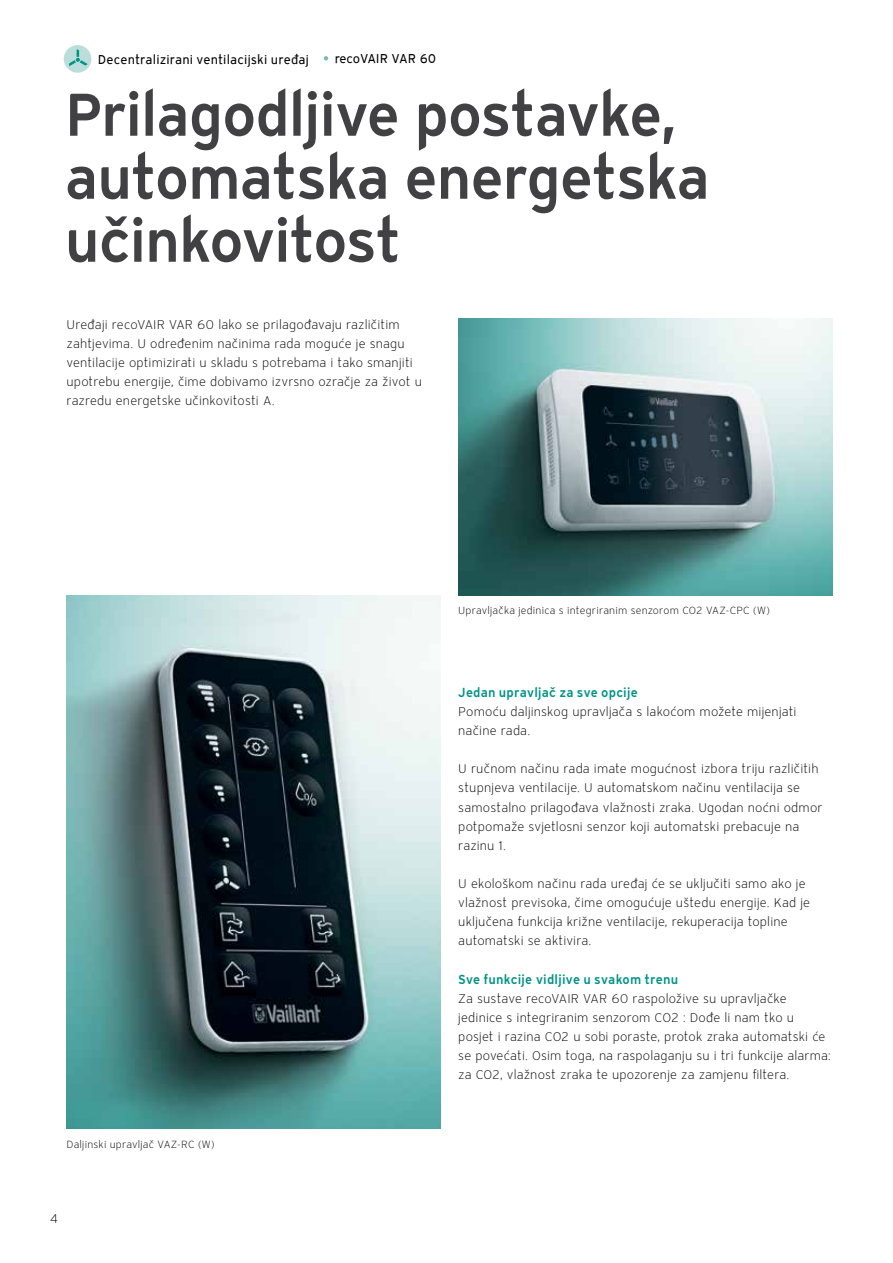
<style>
.page{position:relative;width:893px;height:1263px;background:#fff}
.page>*{position:absolute;margin:0;border:0;box-sizing:border-box;transform-origin:0 0}
.t1{font:60px/63px "Vaillant 13 Demi TID";letter-spacing:-.025em;color:#414042}
.t2{font:12.75px/19.2px "Vaillant 13 Light TID";letter-spacing:.01em;color:#000}
.t3{font:12.75px "Vaillant 13 Demi TID";letter-spacing:.01em;color:#009385}
.t4{font:12.75px "Vaillant 13 Book ETID";letter-spacing:.005em;color:#000}
.t5{font:12.75px "Vaillant 13 Book ETID";letter-spacing:-.025em;color:#000}
.t6{font:10.5px "Vaillant 13 Light TID";letter-spacing:.02em;color:#000}
</style>
<div class="page">
<img style="left:67px;top:595px;width:373px;height:534px">
<img style="left:458px;top:319px;width:374px;height:276px">
<div style="left:64px;top:45px;width:27px;height:28px;background:#bbdedb;border-radius:50%"></div>
<svg style="left:324px;top:56px;width:4px;height:5px"></svg>
<svg style="left:69px;top:49px;width:18px;height:17px"></svg>
<p class="t4" style="left:98px;top:51px;width:213px">Decentralizirani ventilacijski uređaj</p>
<p class="t5" style="left:335px;top:51px;width:103px">recoVAIR VAR 60</p>
<h1 class="t1" style="left:65px;top:81px;width:647px">Prilagodljive postavke, automatska energetska učinkovitost</h1>
<p class="t2" style="left:67px;top:315px;width:357px">Uređaji recoVAIR VAR 60 lako se prilagođavaju različitim zahtjevima. U određenim načinima rada moguće je snagu ventilacije optimizirati u skladu s potrebama i tako smanjiti upotrebu energije, čime dobivamo izvrsno ozračje za život u razredu energetske učinkovitosti A.</p>
<p class="t6" style="left:67px;top:1137px;width:150px">Daljinski upravljač VAZ-RC (W)</p>
<p class="t2" style="left:50px;top:1209px;width:10px">4</p>
<p class="t6" style="left:458px;top:603px;width:313px">Upravljačka jedinica s integriranim senzorom CO2 VAZ-CPC (W)</p>
<p class="t3" style="left:458px;top:684px;width:181px">Jedan upravljač za sve opcije</p>
<p class="t2" style="left:458px;top:702px;width:340px">Pomoću daljinskog upravljača s lakoćom možete mijenjati načine rada.</p>
<p class="t2" style="left:458px;top:759px;width:366px">U ručnom načinu rada imate mogućnost izbora triju različitih stupnjeva ventilacije. U automatskom načinu ventilacija se samostalno prilagođava vlažnosti zraka. Ugodan noćni odmor potpomaže svjetlosni senzor koji automatski prebacuje na razinu 1.</p>
<p class="t2" style="left:458px;top:874px;width:353px">U ekološkom načinu rada uređaj će se uključiti samo ako je vlažnost previsoka, čime omogućuje uštedu energije. Kad je uključena funkcija križne ventilacije, rekuperacija topline automatski se aktivira.</p>
<p class="t3" style="left:458px;top:970px;width:221px">Sve funkcije vidljive u svakom trenu</p>
<p class="t2" style="left:458px;top:988px;width:374px">Za sustave recoVAIR VAR 60 raspoložive su upravljačke jedinice s integriranim senzorom CO2 : Dođe li nam tko u posjet i razina CO2 u sobi poraste, protok zraka automatski će se povećati. Osim toga, na raspolaganju su i tri funkcije alarma: za CO2, vlažnost zraka te upozorenje za zamjenu filtera.</p>
</div>
